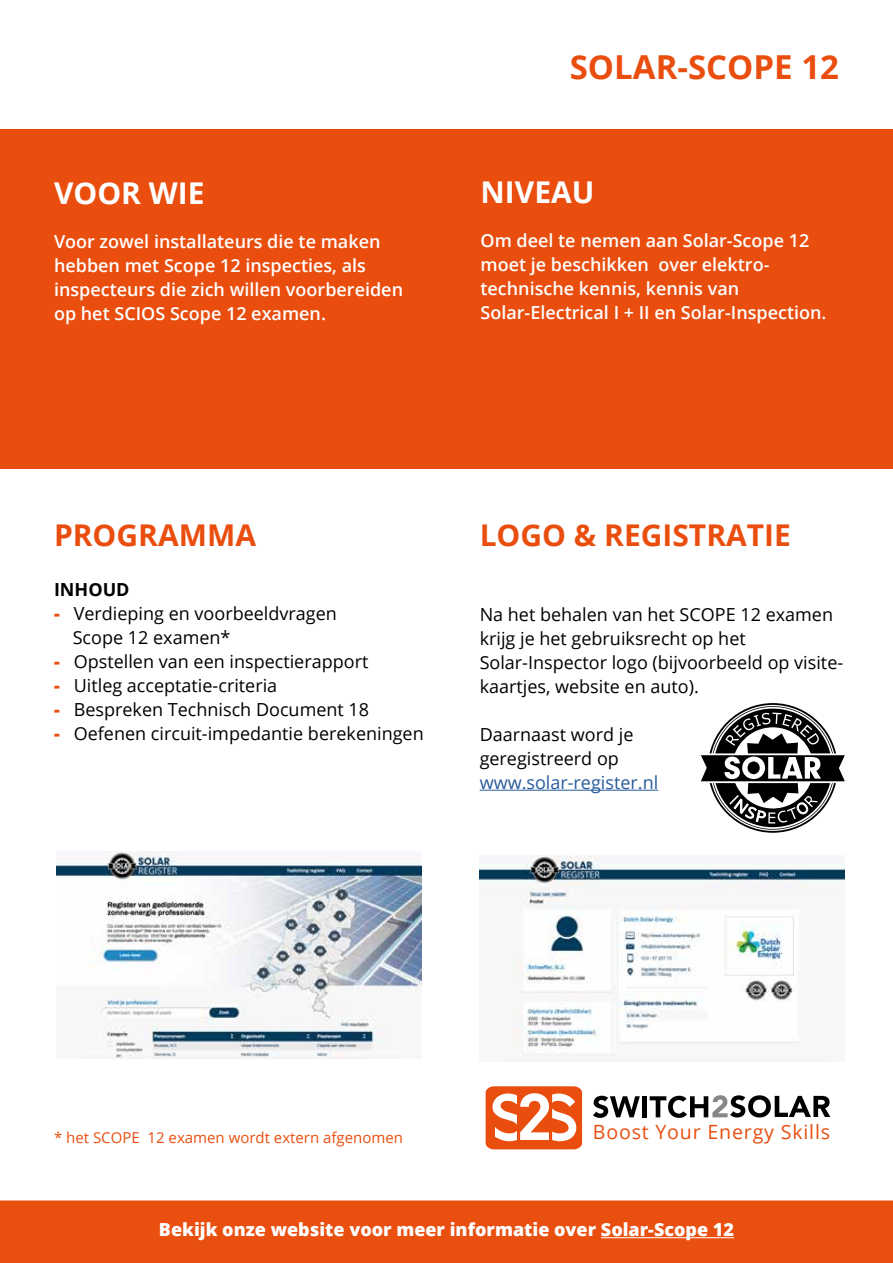
<style>
.page{position:relative;width:893px;height:1263px;background:#fff}
.page>*{position:absolute;margin:0;border:0;box-sizing:border-box;transform-origin:0 0}
.t1{font:700 33px "Open Sans";color:#e94e0f}
.t2{font:700 30px "Open Sans";color:#e94e0f}
.t3{font:700 30px "Open Sans";color:#fff}
.t4{font:19.65px "Open Sans";letter-spacing:.04em;color:#e94e0f}
.t5{font:18px/24px "Open Sans";color:#000}
.t6{font:600 18px/24px "Open Sans";color:#fff}
.t7{font:800 18px "Open Sans";color:#fff}
.t8{font:18px "Open Sans";color:#275b9b}
.t9{font:700 18px "Open Sans";color:#000}
.t10{font:15px "Open Sans";color:#e94e0f}
.s1{font-weight:800;color:#e94e0f}
</style>
<div class="page">
<div style="left:0;top:130px;width:893px;height:339px;background:#e94e0f"></div>
<div style="left:0;top:1200px;width:893px;height:63px;background:#e94f0f"></div>
<hr style="left:601px;top:1237px;width:133px;height:1px;background:#fff">
<svg style="left:486px;top:1086px;width:96px;height:63px"></svg>
<svg style="left:593px;top:1096px;width:47px;height:22px"></svg>
<div style="left:642px;top:1096px;width:5px;height:21px;background:#000"></div>
<svg style="left:650px;top:1095px;width:180px;height:23px"></svg>
<hr style="left:480px;top:790px;width:178px;height:1px;background:#275b9b">
<img style="left:56px;top:852px;width:365px;height:206px">
<img style="left:479px;top:855px;width:366px;height:206px">
<svg style="left:701px;top:703px;width:144px;height:130px"></svg>
<h2 class="t3" style="left:54px;top:171px;width:152px">VOOR WIE</h2>
<p class="t6" style="left:54px;top:229px;width:351px">Voor zowel installateurs die te maken hebben met Scope 12 inspecties, als inspecteurs die zich willen voorbereiden op het SCIOS Scope 12 examen.</p>
<h1 class="t1" style="left:570px;top:44px;width:271px">SOLAR-SCOPE 12</h1>
<h2 class="t3" style="left:480px;top:171px;width:116px">NIVEAU</h2>
<p class="t6" style="left:480px;top:228px;width:347px">Om deel te nemen aan Solar-Scope 12 moet je beschikken over elektro&shy;technische kennis, kennis van Solar-Electrical I + II en Solar-Inspection.</p>
<h2 class="t2" style="left:54px;top:514px;width:204px">PROGRAMMA</h2>
<p class="t9" style="left:54px;top:577px;width:77px">INHOUD</p>
<p class="t5" style="left:73px;top:601px;width:266px;text-indent:-19px"><span class="s1">-</span> Verdieping en voorbeeldvragen<br>Scope 12 examen*</p>
<p class="t5" style="left:54px;top:649px;width:316px"><span class="s1">-</span> Opstellen van een inspectierapport</p>
<p class="t5" style="left:54px;top:673px;width:225px"><span class="s1">-</span> Uitleg acceptatie-criteria</p>
<p class="t5" style="left:54px;top:697px;width:317px"><span class="s1">-</span> Bespreken Technisch Document 18</p>
<p class="t5" style="left:54px;top:721px;width:371px"><span class="s1">-</span> Oefenen circuit-impedantie berekeningen</p>
<h2 class="t2" style="left:480px;top:514px;width:313px">LOGO &amp; REGISTRATIE</h2>
<p class="t5" style="left:480px;top:602px;width:365px">Na het behalen van het SCOPE 12 examen krijg je het gebruiksrecht op het Solar-Inspector logo (bijvoorbeeld op visite&shy;kaartjes, website en auto).</p>
<p class="t5" style="left:480px;top:722px;width:155px">Daarnaast word je geregistreerd op</p>
<p class="t8" style="left:480px;top:770px;width:180px">www.solar-register.nl</p>
<p class="t10" style="left:54px;top:1127px;width:351px">* het SCOPE 12 examen wordt extern afgenomen</p>
<p class="t4" style="left:593px;top:1118px;width:239px">Boost Your Energy Skills</p>
<p class="t7" style="left:159px;top:1216px;width:577px">Bekijk onze website voor meer informatie over Solar-Scope 12</p>
</div>
